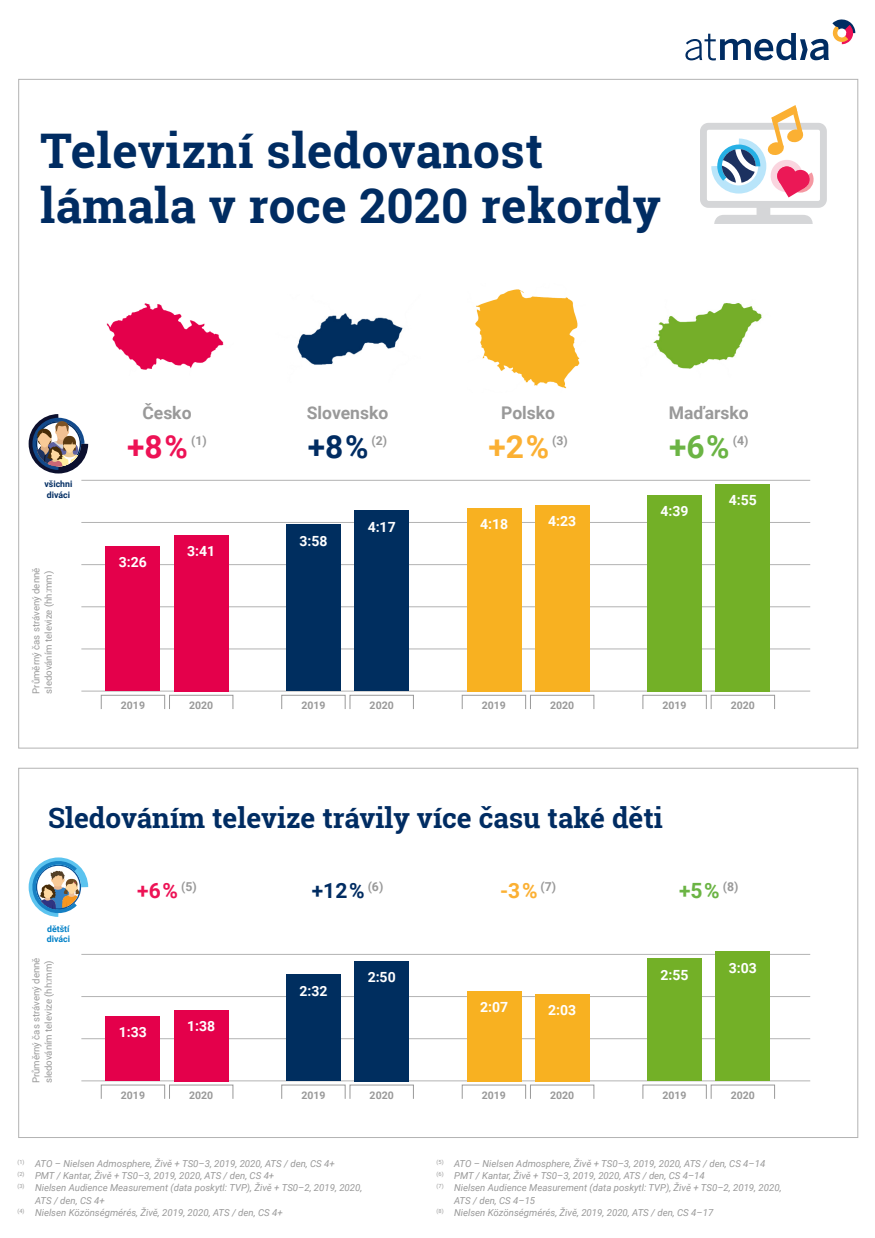
<style>
.page{position:relative;width:875px;height:1238px;background:#fff}
.page>*{position:absolute;margin:0;border:0;box-sizing:border-box;transform-origin:0 0}
.t1{font:700 47.69px/54.8px "Roboto Slab";letter-spacing:.01em;color:#002c62}
.t2{font:700 31.76px "Roboto";color:#fbb033}
.t3{font:700 31.76px "Roboto";color:#6bb444}
.t4{font:700 31.76px "Roboto";color:#002c62}
.t5{font:700 31.76px "Roboto";color:#ed1255}
.t6{font:700 28px "Roboto Slab";color:#002c62}
.t7{font:700 21px "Roboto";color:#002c62}
.t8{font:700 21px "Roboto";color:#fbb033}
.t9{font:700 21px "Roboto";color:#6bb444}
.t10{font:700 21px "Roboto";color:#ed1255}
.t11{font:700 17.5px "Roboto";color:#999}
.t12{font:700 14px "Roboto";color:#fff}
.t13{font:700 12.25px "Roboto";color:#999}
.t14{font:700 10.5px "Roboto";color:#999}
.mini_popisky{font:italic 9.62px/12.2px "Roboto";color:#999}
.mini_popisky-2{font:9.62px/12.2px "Roboto";color:#999}
.Txt{font:700 8.75px/10.5px "Roboto";color:#002c62}
.Txt-2{font:700 8.75px/10.5px "Roboto";color:#0080c7}
</style>
<div class="page">
<hr style="left:81px;top:954px;width:729px;height:1px;background:#b3b3b3">
<hr style="left:81px;top:996px;width:729px;height:1px;background:#b3b3b3">
<hr style="left:81px;top:1038px;width:729px;height:1px;background:#b3b3b3">
<hr style="left:81px;top:1080px;width:729px;height:1px;background:#b3b3b3">
<hr style="left:81px;top:480px;width:729px;height:1px;background:#b3b3b3">
<hr style="left:81px;top:522px;width:729px;height:1px;background:#b3b3b3">
<hr style="left:81px;top:564px;width:729px;height:1px;background:#b3b3b3">
<hr style="left:81px;top:606px;width:729px;height:1px;background:#b3b3b3">
<hr style="left:81px;top:648px;width:729px;height:1px;background:#b3b3b3">
<hr style="left:81px;top:691px;width:729px;height:1px;background:#b3b3b3">
<div style="left:462px;top:1084px;width:64px;height:15px;border:1px solid #999"></div>
<div style="left:530px;top:1084px;width:64px;height:15px;border:1px solid #999"></div>
<div style="left:643px;top:1084px;width:64px;height:15px;border:1px solid #999"></div>
<div style="left:711px;top:1084px;width:64px;height:15px;border:1px solid #999"></div>
<div style="left:282px;top:1084px;width:63px;height:15px;border:1px solid #999"></div>
<div style="left:350px;top:1084px;width:64px;height:15px;border:1px solid #999"></div>
<div style="left:101px;top:1084px;width:64px;height:15px;border:1px solid #999"></div>
<div style="left:169px;top:1084px;width:64px;height:15px;border:1px solid #999"></div>
<div style="left:106px;top:1016px;width:54px;height:65px;background:#e4004b"></div>
<div style="left:174px;top:1010px;width:54px;height:71px;background:#e4004b"></div>
<div style="left:286px;top:974px;width:55px;height:107px;background:#002e5f"></div>
<div style="left:355px;top:961px;width:54px;height:120px;background:#002e5f"></div>
<div style="left:467px;top:991px;width:54px;height:90px;background:#f8b121"></div>
<div style="left:535px;top:994px;width:54px;height:87px;background:#f8b121"></div>
<div style="left:648px;top:958px;width:54px;height:123px;background:#73b027"></div>
<div style="left:716px;top:951px;width:54px;height:130px;background:#73b027"></div>
<img style="left:106px;top:303px;width:118px;height:67px">
<img style="left:297px;top:313px;width:106px;height:52px">
<img style="left:475px;top:289px;width:105px;height:100px">
<img style="left:653px;top:303px;width:109px;height:66px">
<div style="left:462px;top:695px;width:64px;height:14px;border:1px solid #999"></div>
<div style="left:530px;top:695px;width:64px;height:14px;border:1px solid #999"></div>
<div style="left:643px;top:695px;width:64px;height:14px;border:1px solid #999"></div>
<div style="left:711px;top:695px;width:64px;height:14px;border:1px solid #999"></div>
<div style="left:282px;top:695px;width:63px;height:14px;border:1px solid #999"></div>
<div style="left:350px;top:695px;width:64px;height:14px;border:1px solid #999"></div>
<div style="left:101px;top:695px;width:64px;height:14px;border:1px solid #999"></div>
<div style="left:169px;top:695px;width:64px;height:14px;border:1px solid #999"></div>
<div style="left:106px;top:546px;width:54px;height:145px;background:#e4004b"></div>
<div style="left:174px;top:535px;width:54px;height:156px;background:#e4004b"></div>
<div style="left:286px;top:524px;width:55px;height:167px;background:#002e5f"></div>
<div style="left:355px;top:510px;width:54px;height:181px;background:#002e5f"></div>
<div style="left:467px;top:508px;width:54px;height:183px;background:#f8b121"></div>
<div style="left:535px;top:505px;width:54px;height:186px;background:#f8b121"></div>
<div style="left:648px;top:495px;width:54px;height:196px;background:#73b027"></div>
<div style="left:716px;top:484px;width:54px;height:207px;background:#73b027"></div>
<svg style="left:28px;top:414px;width:61px;height:60px"></svg>
<svg style="left:28px;top:857px;width:61px;height:60px"></svg>
<svg style="left:714px;top:215px;width:99px;height:9px"></svg>
<div style="left:757px;top:204px;width:13px;height:15px;background:#d5d6d8"></div>
<div style="left:700px;top:123px;width:127px;height:85px;border:7px solid #d5d6d8;border-radius:5px"></div>
<svg style="left:707px;top:105px;width:107px;height:93px"></svg>
<svg style="left:685px;top:19px;width:170px;height:41px"></svg>
<p class="t1" style="left:40px;top:123px;width:622px">Televizní sledovanost lámala v roce 2020 rekordy</p>
<h2 class="t11" style="left:142px;top:401px;width:51px">Česko</h2>
<h2 class="t5" style="left:127px;top:425px;width:62px">+8 %</h2>
<h2 class="t13" style="left:191px;top:432px;width:17px">(1)</h2>
<h2 class="t11" style="left:307px;top:401px;width:83px">Slovensko</h2>
<h2 class="t4" style="left:308px;top:425px;width:62px">+8%</h2>
<h2 class="t13" style="left:372px;top:432px;width:17px">(2)</h2>
<h2 class="t11" style="left:501px;top:401px;width:55px">Polsko</h2>
<h2 class="t2" style="left:488px;top:425px;width:62px">+2%</h2>
<h2 class="t13" style="left:552px;top:432px;width:17px">(3)</h2>
<h2 class="t11" style="left:669px;top:401px;width:81px">Maďarsko</h2>
<h2 class="t3" style="left:669px;top:425px;width:62px">+6%</h2>
<h2 class="t13" style="left:733px;top:432px;width:17px">(4)</h2>
<p class="Txt" style="left:44px;top:478px;width:29px">všichni diváci</p>
<p class="mini_popisky-2" style="left:30px;top:693px;width:127px;rotate:-90deg">Průměrný čas strávený denně sledováním televize (hh:mm)</p>
<h3 class="t12" style="left:119px;top:552px;width:30px">3:26</h3>
<h3 class="t12" style="left:187px;top:541px;width:30px">3:41</h3>
<h3 class="t12" style="left:299px;top:531px;width:30px">3:58</h3>
<h3 class="t12" style="left:368px;top:517px;width:30px">4:17</h3>
<h3 class="t12" style="left:480px;top:514px;width:30px">4:18</h3>
<h3 class="t12" style="left:548px;top:511px;width:30px">4:23</h3>
<h3 class="t12" style="left:661px;top:501px;width:30px">4:39</h3>
<h3 class="t12" style="left:729px;top:490px;width:30px">4:55</h3>
<p class="t14" style="left:121px;top:697px;width:26px">2019</p>
<p class="t14" style="left:189px;top:697px;width:26px">2020</p>
<p class="t14" style="left:301px;top:697px;width:26px">2019</p>
<p class="t14" style="left:370px;top:697px;width:26px">2020</p>
<p class="t14" style="left:482px;top:697px;width:26px">2019</p>
<p class="t14" style="left:550px;top:697px;width:26px">2020</p>
<p class="t14" style="left:663px;top:697px;width:26px">2019</p>
<p class="t14" style="left:731px;top:697px;width:26px">2020</p>
<h1 class="t6" style="left:48px;top:798px;width:616px">Sledováním televize trávily více času také děti</h1>
<p class="Txt-2" style="left:47px;top:923px;width:25px">dětští diváci</p>
<p class="mini_popisky-2" style="left:30px;top:1083px;width:127px;rotate:-90deg">Průměrný čas strávený denně sledováním televize (hh:mm)</p>
<h2 class="t10" style="left:137px;top:875px;width:61px">+6 % <sup>(5)</sup></h2>
<h3 class="t12" style="left:119px;top:1022px;width:30px">1:33</h3>
<h3 class="t12" style="left:187px;top:1016px;width:30px">1:38</h3>
<h2 class="t7" style="left:312px;top:875px;width:73px">+12% <sup>(6)</sup></h2>
<h3 class="t12" style="left:299px;top:980px;width:30px">2:32</h3>
<h3 class="t12" style="left:368px;top:967px;width:30px">2:50</h3>
<h2 class="t8" style="left:500px;top:875px;width:58px">-3% <sup>(7)</sup></h2>
<h2 class="t9" style="left:679px;top:875px;width:61px">+5% <sup>(8)</sup></h2>
<h3 class="t12" style="left:480px;top:997px;width:30px">2:07</h3>
<h3 class="t12" style="left:548px;top:1000px;width:30px">2:03</h3>
<h3 class="t12" style="left:661px;top:964px;width:30px">2:55</h3>
<h3 class="t12" style="left:729px;top:958px;width:30px">3:03</h3>
<p class="t14" style="left:121px;top:1087px;width:26px">2019</p>
<p class="t14" style="left:189px;top:1087px;width:26px">2020</p>
<p class="t14" style="left:301px;top:1087px;width:26px">2019</p>
<p class="t14" style="left:370px;top:1087px;width:26px">2020</p>
<p class="t14" style="left:482px;top:1087px;width:26px">2019</p>
<p class="t14" style="left:550px;top:1087px;width:26px">2020</p>
<p class="t14" style="left:663px;top:1087px;width:26px">2019</p>
<p class="t14" style="left:731px;top:1087px;width:26px">2020</p>
<p class="mini_popisky" style="left:18px;top:1157px;width:319px"><sup>(1)</sup> ATO – Nielsen Admosphere, Živě + TS0–3, 2019, 2020, ATS / den, CS 4+</p>
<p class="mini_popisky" style="left:18px;top:1169px;width:258px"><sup>(2)</sup> PMT / Kantar, Živě + TS0–3, 2019, 2020, ATS / den, CS 4+</p>
<p class="mini_popisky" style="left:35px;top:1181px;width:329px;text-indent:-18px"><sup>(3)</sup> Nielsen Audience Measurement (data poskytl: TVP), Živě + TS0–2, 2019, 2020,<br>ATS / den, CS 4+</p>
<p class="mini_popisky" style="left:18px;top:1206px;width:267px"><sup>(4)</sup> Nielsen Közönségmérés, Živě, 2019, 2020, ATS / den, CS 4+</p>
<p class="mini_popisky" style="left:437px;top:1157px;width:330px"><sup>(5)</sup> ATO – Nielsen Admosphere, Živě + TS0–3, 2019, 2020, ATS / den, CS 4–14</p>
<p class="mini_popisky" style="left:437px;top:1169px;width:270px"><sup>(6)</sup> PMT / Kantar, Živě + TS0–3, 2019, 2020, ATS / den, CS 4–14</p>
<p class="mini_popisky" style="left:454px;top:1181px;width:329px;text-indent:-18px"><sup>(7)</sup> Nielsen Audience Measurement (data poskytl: TVP), Živě + TS0–2, 2019, 2020,<br>ATS / den, CS 4–15</p>
<p class="mini_popisky" style="left:437px;top:1206px;width:278px"><sup>(8)</sup> Nielsen Közönségmérés, Živě, 2019, 2020, ATS / den, CS 4–17</p>
</div>
